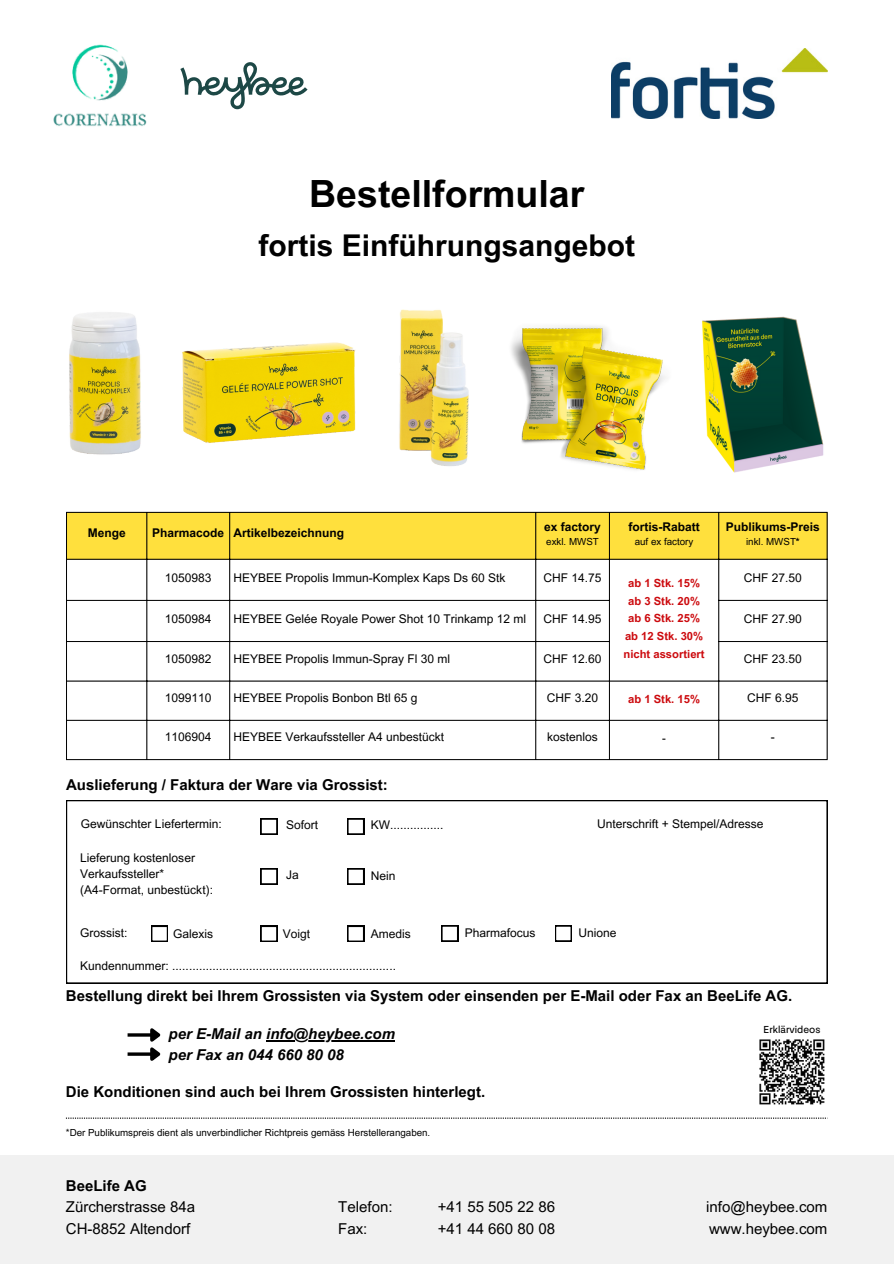
<style>
.page{position:relative;width:894px;height:1264px;background:#fff}
.page>*{position:absolute;margin:0;border:0;box-sizing:border-box;transform-origin:0 0}
.t1{font:700 37.5px "Arial MT Pro";color:#000}
.t2{font:700 30px "Arial MT Pro";color:#000}
.t3{font:700 15px "Arial MT Pro";color:#000}
.t4{font:15px/21.3px "Arial MT Pro";color:#000}
.t5{font:italic 700 15px "Arial MT Pro";color:#000}
.t6{font:12px/16px "Arial MT Pro";color:#000}
.t7{font:700 12px "Arial MT Pro";color:#000}
.t8{font:700 11.25px "Arial MT Pro";color:#cc0a0e}
.t9{font:11.25px "Arial MT Pro";color:#000}
.t10{font:10.65px "NN Nouvelle Grotesk STD";color:#000}
.t11{font:9.75px "Arial MT Pro";color:#000}
.s1{font-weight:700}
</style>
<div class="page">
<svg style="left:180px;top:62px;width:127px;height:47px"></svg>
<div style="left:0;top:1155px;width:893px;height:108px;background:#f1f1f1"></div>
<svg style="left:66px;top:1117px;width:760px;height:1px"></svg>
<img style="left:53px;top:44px;width:94px;height:82px">
<svg style="left:66px;top:800px;width:761px;height:183px"></svg>
<svg style="left:260px;top:818px;width:17px;height:16px"></svg>
<hr style="left:266px;top:1040px;width:129px;height:1px;background:#000">
<hr style="left:127px;top:1033px;width:24px;height:3px;background:#000">
<hr style="left:127px;top:1052px;width:24px;height:3px;background:#000">
<svg style="left:147px;top:1028px;width:14px;height:33px"></svg>
<svg style="left:260px;top:868px;width:17px;height:16px"></svg>
<svg style="left:347px;top:818px;width:17px;height:16px"></svg>
<svg style="left:347px;top:868px;width:17px;height:16px"></svg>
<img style="left:759px;top:1039px;width:66px;height:66px">
<svg style="left:151px;top:925px;width:17px;height:16px"></svg>
<svg style="left:260px;top:925px;width:17px;height:16px"></svg>
<svg style="left:347px;top:925px;width:17px;height:16px"></svg>
<svg style="left:441px;top:925px;width:17px;height:16px"></svg>
<img style="left:69px;top:312px;width:72px;height:143px">
<img style="left:182px;top:342px;width:174px;height:101px">
<img style="left:399px;top:309px;width:70px;height:157px">
<img style="left:511px;top:326px;width:155px;height:144px">
<img style="left:702px;top:316px;width:122px;height:157px">
<div style="left:67px;top:513px;width:759px;height:46px;background:#ffe03d"></div>
<hr style="left:66px;top:513px;width:1px;height:246px;background:#000">
<hr style="left:146px;top:513px;width:1px;height:246px;background:#000">
<hr style="left:229px;top:513px;width:1px;height:246px;background:#000">
<hr style="left:535px;top:513px;width:1px;height:246px;background:#000">
<hr style="left:608px;top:513px;width:1px;height:246px;background:#000">
<hr style="left:718px;top:513px;width:1px;height:246px;background:#000">
<hr style="left:826px;top:513px;width:1px;height:246px;background:#000">
<hr style="left:66px;top:512px;width:761px;height:1px;background:#000">
<hr style="left:66px;top:559px;width:761px;height:1px;background:#000">
<hr style="left:66px;top:600px;width:543px;height:1px;background:#000">
<hr style="left:718px;top:600px;width:109px;height:1px;background:#000">
<hr style="left:66px;top:641px;width:543px;height:1px;background:#000">
<hr style="left:718px;top:641px;width:109px;height:1px;background:#000">
<hr style="left:66px;top:680px;width:761px;height:1px;background:#000">
<hr style="left:66px;top:720px;width:761px;height:1px;background:#000">
<hr style="left:66px;top:759px;width:761px;height:1px;background:#000">
<svg style="left:555px;top:925px;width:16px;height:16px"></svg>
<img style="left:611px;top:49px;width:216px;height:69px">
<h3 class="t1" style="left:309px;top:180px;width:277px">Bestellformular</h3>
<p class="t2" style="left:258px;top:234px;width:378px">fortis Einführungsangebot</p>
<p class="t7" style="left:88px;top:528px;width:39px">Menge</p>
<p class="t7" style="left:152px;top:528px;width:73px">Pharmacode</p>
<p class="t7" style="left:233px;top:528px;width:112px">Artikelbezeichnung</p>
<p class="t7" style="left:544px;top:522px;width:58px">ex factory</p>
<p class="t11" style="left:546px;top:538px;width:54px">exkl. MWST</p>
<p class="t7" style="left:628px;top:522px;width:73px">fortis-Rabatt</p>
<p class="t11" style="left:634px;top:538px;width:60px">auf ex factory</p>
<p class="t7" style="left:725px;top:522px;width:95px">Publikums-Preis</p>
<p class="t11" style="left:745px;top:538px;width:55px">inkl. MWST<span class="s1">*</span></p>
<p class="t6" style="left:165px;top:571px;width:48px">1050983</p>
<p class="t6" style="left:233px;top:571px;width:273px">HEYBEE Propolis Immun-Komplex Kaps Ds 60 Stk</p>
<p class="t6" style="left:543px;top:571px;width:59px">CHF 14.75</p>
<p class="t6" style="left:743px;top:571px;width:59px">CHF 27.50</p>
<p class="t8" style="left:628px;top:578px;width:73px">ab 1 Stk. 15%</p>
<p class="t8" style="left:628px;top:596px;width:73px">ab 3 Stk. 20%</p>
<p class="t8" style="left:628px;top:614px;width:73px">ab 6 Stk. 25%</p>
<p class="t8" style="left:625px;top:632px;width:80px">ab 12 Stk. 30%</p>
<p class="t8" style="left:623px;top:650px;width:83px">nicht assortiert</p>
<p class="t6" style="left:165px;top:612px;width:48px">1050984</p>
<p class="t6" style="left:233px;top:612px;width:294px">HEYBEE Gelée Royale Power Shot 10 Trinkamp 12 ml</p>
<p class="t6" style="left:543px;top:612px;width:59px">CHF 14.95</p>
<p class="t6" style="left:743px;top:612px;width:59px">CHF 27.90</p>
<p class="t6" style="left:165px;top:652px;width:48px">1050982</p>
<p class="t6" style="left:233px;top:652px;width:218px">HEYBEE Propolis Immun-Spray Fl 30 ml</p>
<p class="t6" style="left:543px;top:652px;width:59px">CHF 12.60</p>
<p class="t6" style="left:743px;top:652px;width:59px">CHF 23.50</p>
<p class="t6" style="left:165px;top:691px;width:48px">1099110</p>
<p class="t6" style="left:233px;top:691px;width:185px">HEYBEE Propolis Bonbon Btl 65 g</p>
<h3 class="t6" style="left:546px;top:691px;width:53px">CHF 3.20</h3>
<h6 class="t8" style="left:628px;top:694px;width:73px">ab 1 Stk. 15%</h6>
<h6 class="t6" style="left:747px;top:691px;width:53px">CHF 6.95</h6>
<h5 class="t6" style="left:165px;top:730px;width:48px">1106904</h5>
<h6 class="t6" style="left:233px;top:730px;width:212px">HEYBEE Verkaufssteller A4 unbestückt</h6>
<h6 class="t6" style="left:547px;top:730px;width:52px">kostenlos</h6>
<h6 class="t9" style="left:662px;top:734px;width:5px">-</h6>
<h6 class="t6" style="left:770px;top:730px;width:5px">-</h6>
<p class="t3" style="left:66px;top:779px;width:323px">Auslieferung / Faktura der Ware via Grossist:</p>
<p class="t6" style="left:81px;top:817px;width:142px">Gewünschter Liefertermin:</p>
<p class="t6" style="left:286px;top:818px;width:34px">Sofort</p>
<h4 class="t6" style="left:80px;top:851px;width:134px">Lieferung kostenloser<br>Verkaufssteller* (A4-Format, unbestückt):</h4>
<p class="t6" style="left:286px;top:868px;width:14px">Ja</p>
<p class="t6" style="left:371px;top:817px;width:74px">KW................</p>
<p class="t6" style="left:597px;top:817px;width:168px">Unterschrift + Stempel/Adresse</p>
<h4 class="t6" style="left:371px;top:868px;width:26px">Nein</h4>
<p class="t6" style="left:80px;top:926px;width:49px">Grossist:</p>
<p class="t6" style="left:173px;top:926px;width:42px">Galexis</p>
<p class="t6" style="left:283px;top:926px;width:29px">Voigt</p>
<p class="t6" style="left:371px;top:926px;width:42px">Amedis</p>
<p class="t6" style="left:464px;top:926px;width:72px">Pharmafocus</p>
<p class="t6" style="left:578px;top:926px;width:40px">Unione</p>
<h4 class="t6" style="left:80px;top:958px;width:317px">Kundennummer: ...................................................................</h4>
<p class="t3" style="left:66px;top:990px;width:727px">Bestellung direkt bei Ihrem Grossisten via System oder einsenden per E-Mail oder Fax an BeeLife AG.</p>
<h1 class="t5" style="left:168px;top:1028px;width:228px">per E-Mail an info@heybee.com</h1>
<h2 class="t5" style="left:168px;top:1048px;width:177px">per Fax an 044 660 80 08</h2>
<p class="t3" style="left:66px;top:1086px;width:421px">Die Konditionen sind auch bei Ihrem Grossisten hinterlegt.</p>
<h3 class="t11" style="left:66px;top:1128px;width:366px">*Der Publikumspreis dient als unverbindlicher Richtpreis gemäss Herstellerangaben.</h3>
<h6 class="t4" style="left:66px;top:1176px;width:131px"><span class="s1">BeeLife AG<br></span>Zürcherstrasse 84a</h6>
<h6 class="t4" style="left:66px;top:1219px;width:126px">CH-8852 Altendorf</h6>
<h6 class="t4" style="left:338px;top:1198px;width:56px">Telefon:</h6>
<h6 class="t4" style="left:338px;top:1219px;width:31px">Fax:</h6>
<h3 class="t4" style="left:437px;top:1198px;width:119px">+41 55 505 22 86</h3>
<p class="t4" style="left:437px;top:1219px;width:119px">+41 44 660 80 08</p>
<p class="t10" style="left:763px;top:1023px;width:58px">Erklärvideos</p>
<h6 class="t4" style="left:706px;top:1198px;width:123px">info@heybee.com</h6>
<h6 class="t4" style="left:708px;top:1219px;width:120px">www.heybee.com</h6>
</div>
